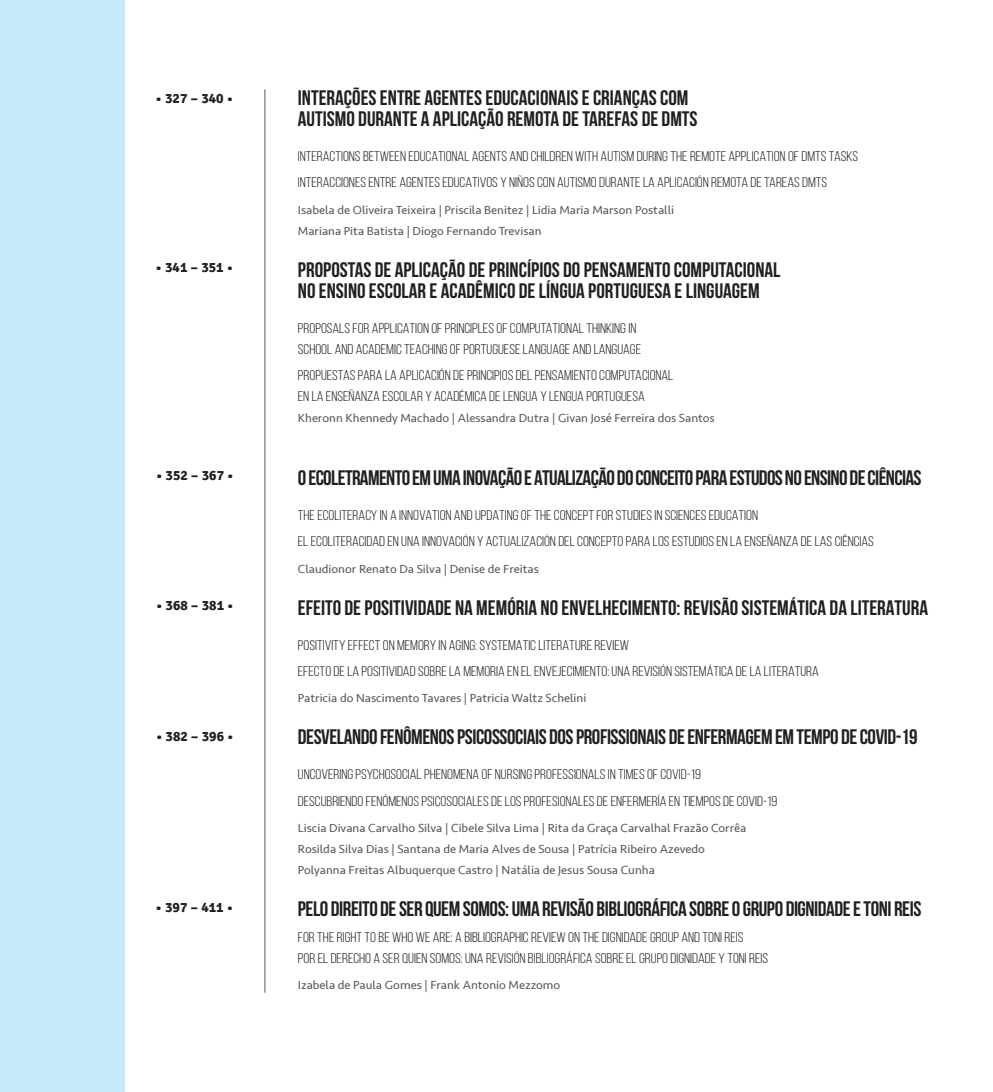
<style>
.page{position:relative;width:993px;height:1092px;background:#fff}
.page>*{position:absolute;margin:0;border:0;box-sizing:border-box;transform-origin:0 0}
.t1{font:700 21px/21px "Bebas Neue";color:#231f20}
.t2{font:700 21px "Bebas Neue";letter-spacing:-.02em;color:#231f20}
.t3{font:700 21px "Bebas Neue";letter-spacing:-.03em;color:#231f20}
.t4{font:14px/26.2px "Bebas Neue";color:#231f20;scale:1.1 1}
.t5{font:700 14px "Signika";color:#231f20}
.t6{font:12.25px/21px "Seravek";color:#57585a}
</style>
<div class="page">
<div style="left:0;top:0;width:124px;height:1091px;background:#c6eafa"></div>
<hr style="left:264px;top:89px;width:1px;height:903px;background:#57585a">
<p class="t5" style="left:155px;top:89px;width:79px">• 327 – 340 •</p>
<p class="t5" style="left:155px;top:259px;width:79px">• 341 – 351 •</p>
<p class="t5" style="left:156px;top:467px;width:79px">• 352 – 367 •</p>
<p class="t5" style="left:156px;top:596px;width:79px">• 368 – 381 •</p>
<p class="t5" style="left:156px;top:727px;width:79px">• 382 – 396 •</p>
<p class="t5" style="left:155px;top:898px;width:79px">• 397 – 411 •</p>
<h1 class="t1" style="left:298px;top:87px;width:401px">INTERAÇÕES ENTRE AGENTES EDUCACIONAIS E CRIANÇAS COM<br>AUTISMO DURANTE A APLICAÇÃO REMOTA DE TAREFAS DE DMTS</h1>
<p class="t4" style="left:298px;top:143px;width:511px">INTERACTIONS BETWEEN EDUCATIONAL AGENTS AND CHILDREN WITH AUTISM DURING THE REMOTE APPLICATION OF DMTS TASKS<br>INTERACCIONES ENTRE AGENTES EDUCATIVOS Y NIÑOS CON AUTISMO DURANTE LA APLICACIÓN REMOTA DE TAREAS DMTS</p>
<p class="t6" style="left:298px;top:199px;width:377px">Isabela de Oliveira Teixeira | Priscila Benitez | Lidia Maria Marson Postalli<br>Mariana Pita Batista | Diogo Fernando Trevisan</p>
<h1 class="t1" style="left:298px;top:259px;width:484px">PROPOSTAS DE APLICAÇÃO DE PRINCÍPIOS DO PENSAMENTO COMPUTACIONAL<br>NO ENSINO ESCOLAR E ACADÊMICO DE LÍNGUA PORTUGUESA E LINGUAGEM</h1>
<p class="t4" style="left:298px;top:317px;width:313px;line-height:21px">PROPOSALS FOR APPLICATION OF PRINCIPLES OF COMPUTATIONAL THINKING IN<br>SCHOOL AND ACADEMIC TEACHING OF PORTUGUESE LANGUAGE AND LANGUAGE</p>
<p class="t4" style="left:298px;top:364px;width:343px;line-height:21px">PROPUESTAS PARA LA APLICACIÓN DE PRINCIPIOS DEL PENSAMIENTO COMPUTACIONAL<br>EN LA ENSEÑANZA ESCOLAR Y ACADÉMICA DE LENGUA Y LENGUA PORTUGUESA</p>
<p class="t6" style="left:298px;top:407px;width:418px">Kheronn Khennedy Machado | Alessandra Dutra | Givan José Ferreira dos Santos</p>
<h1 class="t3" style="left:298px;top:466px;width:625px">O ECOLETRAMENTO EM UMA INOVAÇÃO E ATUALIZAÇÃO DO CONCEITO PARA ESTUDOS NO ENSINO DE CIÊNCIAS</h1>
<p class="t4" style="left:298px;top:502px;width:525px">THE ECOLITERACY IN A INNOVATION AND UPDATING OF THE CONCEPT FOR STUDIES IN SCIENCES EDUCATION<br>EL ECOLITERACIDAD EN UNA INNOVACIÓN Y ACTUALIZACIÓN DEL CONCEPTO PARA LOS ESTUDIOS EN LA ENSEÑANZA DE LAS CIÊNCIAS</p>
<p class="t6" style="left:298px;top:558px;width:242px">Claudionor Renato Da Silva | Denise de Freitas</p>
<h1 class="t1" style="left:298px;top:596px;width:631px">EFEITO DE POSITIVIDADE NA MEMÓRIA NO ENVELHECIMENTO: REVISÃO SISTEMÁTICA DA LITERATURA</h1>
<p class="t4" style="left:298px;top:631px;width:475px">POSITIVITY EFFECT ON MEMORY IN AGING: SYSTEMATIC LITERATURE REVIEW<br>EFECTO DE LA POSITIVIDAD SOBRE LA MEMORIA EN EL ENVEJECIMIENTO: UNA REVISIÓN SISTEMÁTICA DE LA LITERATURA</p>
<p class="t6" style="left:298px;top:687px;width:290px">Patricia do Nascimento Tavares | Patricia Waltz Schelini</p>
<h1 class="t2" style="left:298px;top:725px;width:621px">DESVELANDO FENÔMENOS PSICOSSOCIAIS DOS PROFISSIONAIS DE ENFERMAGEM EM TEMPO DE COVID-19</h1>
<p class="t4" style="left:298px;top:761px;width:437px">UNCOVERING PSYCHOSOCIAL PHENOMENA OF NURSING PROFESSIONALS IN TIMES OF COVID-19<br>DESCUBRIENDO FENÓMENOS PSICOSOCIALES DE LOS PROFESIONALES DE ENFERMERÍA EN TIEMPOS DE COVID-19</p>
<p class="t6" style="left:298px;top:817px;width:450px">Liscia Divana Carvalho Silva | Cibele Silva Lima | Rita da Graça Carvalhal Frazão Corrêa<br>Rosilda Silva Dias | Santana de Maria Alves de Sousa | Patrícia Ribeiro Azevedo<br>Polyanna Freitas Albuquerque Castro | Natália de Jesus Sousa Cunha</p>
<h1 class="t2" style="left:298px;top:897px;width:624px">PELO DIREITO DE SER QUEM SOMOS: UMA REVISÃO BIBLIOGRÁFICA SOBRE O GRUPO DIGNIDADE E TONI REIS</h1>
<p class="t4" style="left:298px;top:926px;width:429px;line-height:21px">FOR THE RIGHT TO BE WHO WE ARE: A BIBLIOGRAPHIC REVIEW ON THE DIGNIDADE GROUP AND TONI REIS<br>POR EL DERECHO A SER QUIEN SOMOS: UNA REVISIÓN BIBLIOGRÁFICA SOBRE EL GRUPO DIGNIDADE Y TONI REIS</p>
<p class="t6" style="left:298px;top:974px;width:264px">Izabela de Paula Gomes | Frank Antonio Mezzomo</p>
</div>
